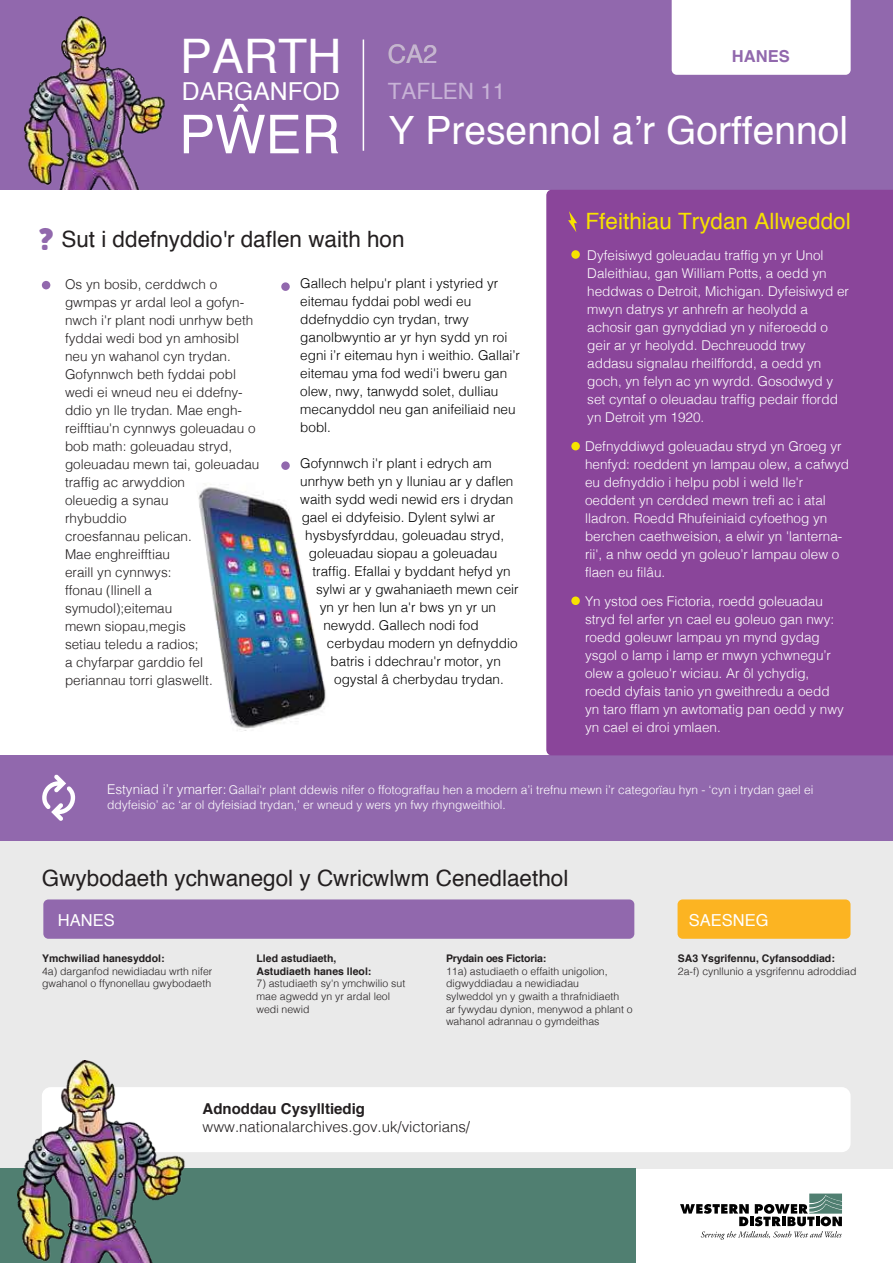
<style>
.page{position:relative;width:893px;height:1263px;background:#fff}
.page>*{position:absolute;margin:0;border:0;box-sizing:border-box;transform-origin:0 0}
.t1{font:53.7px "Helvetica";color:#fff}
.t2{font:47.7px "Helvetica";color:#fff}
.t3{font:39px "Helvetica";color:#fff}
.t4{font:25.5px "Helvetica";color:#c7b2d6}
.t5{font:24.75px "Helvetica";color:#fff}
.t6{font:22.5px "Helvetica";color:#231f20}
.t7{font:22.5px "Helvetica";color:#f7e200}
.t8{font:22.5px "Helvetica";color:#c7b2d6}
.t9{font:16.5px "Helvetica";color:#fff}
.t10{font:700 16.5px "Helvetica";color:#9168ad}
.t11{font:300 15px "Helvetica";color:#231f20}
.t12{font:700 15px "Helvetica";color:#231f20}
.t13{font:300 13.5px/18px "Helvetica";color:#fff}
.t14{font:300 13.5px/18px "Helvetica";color:#000}
.t15{font:300 13.5px/18px "Helvetica";color:#231f20}
.t16{font:300 12px/15px "Helvetica";color:#fff}
.t17{font:300 10.5px/12.6px "Helvetica";color:#231f20}
.t18{font:700 10.5px/12.6px "Helvetica";color:#231f20}
.s1{font-family:"Museo Sans Rounded";font-size:30px;color:#9168ad}
.s2{font-size:13.5px}
</style>
<div class="page">
<div style="left:0;top:755px;width:893px;height:87px;background:#9168ad"></div>
<div style="left:0;top:842px;width:893px;height:327px;background:#eaeaea"></div>
<div style="left:0;top:1169px;width:636px;height:94px;background:#507f71"></div>
<div style="left:0;top:0;width:893px;height:190px;background:#9168ad"></div>
<img style="left:24px;top:17px;width:141px;height:172px">
<hr style="left:363px;top:39px;width:1px;height:112px;background:#fff">
<div style="left:672px;top:0;width:179px;height:75px;background:#fff"></div>
<div style="left:546px;top:190px;width:347px;height:565px;background:#8a459a"></div>
<div style="left:42px;top:1087px;width:809px;height:65px;background:#fff;border-radius:9px"></div>
<img style="left:17px;top:1061px;width:176px;height:202px">
<div style="left:571px;top:250px;width:9px;height:9px;background:#f7e200;border-radius:50%"></div>
<div style="left:571px;top:442px;width:9px;height:8px;background:#f7e200;border-radius:50%"></div>
<div style="left:571px;top:596px;width:9px;height:9px;background:#f7e200;border-radius:50%"></div>
<div style="left:42px;top:281px;width:8px;height:8px;background:#9168ad;border-radius:50%"></div>
<div style="left:281px;top:282px;width:9px;height:9px;background:#9168ad;border-radius:50%"></div>
<div style="left:281px;top:461px;width:9px;height:9px;background:#9168ad;border-radius:50%"></div>
<svg style="left:42px;top:774px;width:33px;height:47px"></svg>
<svg style="left:568px;top:211px;width:9px;height:21px"></svg>
<svg style="left:680px;top:1193px;width:162px;height:46px"></svg>
<div style="left:43px;top:899px;width:591px;height:40px;background:#9168ad;border-radius:5px"></div>
<div style="left:678px;top:899px;width:172px;height:40px;background:#fcb422;border-radius:5px"></div>
<img style="left:198px;top:484px;width:128px;height:247px">
<h2 class="t2" style="left:180px;top:19px;width:163px">PARTH</h2>
<h3 class="t5" style="left:182px;top:72px;width:160px">DARGANFOD</h3>
<h3 class="t8" style="left:388px;top:74px;width:119px">TAFLEN 11</h3>
<h1 class="t1" style="left:179px;top:93px;width:162px">PŴER</h1>
<h3 class="t4" style="left:388px;top:34px;width:51px">CA2</h3>
<p class="t10" style="left:732px;top:42px;width:59px">HANES</p>
<h3 class="t3" style="left:389px;top:101px;width:461px">Y Presennol a’r Gorffennol</h3>
<h3 class="t6" style="left:39px;top:222px;width:367px"><span class="s1">?</span> Sut i ddefnyddio'r daflen waith hon</h3>
<p class="t15" style="left:65px;top:274px;width:196px">Os yn bosib, cerddwch o gwmpas yr ardal leol a gofyn&shy;nwch i'r plant nodi unrhyw beth fyddai wedi bod yn amhosibl neu yn wahanol cyn trydan.<br>Gofynnwch beth fyddai pobl wedi ei wneud neu ei ddefny&shy;ddio yn lle trydan. Mae engh&shy;reifftiau'n cynnwys goleuadau o bob math: goleuadau stryd, goleuadau mewn tai, goleuadau traffig ac arwyddion<br>oleuedig a synau<br>rhybuddio<br>croesfannau pelican.<br>Mae enghreifftiau<br>eraill yn cynnwys:<br>ffonau (llinell a symudol);eitemau<br>mewn siopau,megis<br>setiau teledu a radios;<br>a chyfarpar garddio fel periannau torri glaswellt.</p>
<p class="t14" style="left:300px;top:273px;width:221px">Gallech helpu'r plant i ystyried yr eitemau fyddai pobl wedi eu ddefnyddio cyn trydan, trwy ganolbwyntio ar yr hyn sydd yn roi egni i’r eitemau hyn i weithio. Gallai’r eitemau yma fod wedi'i bweru gan olew, nwy, tanwydd solet, dulliau mecanyddol neu gan anifeiliaid neu bobl.</p>
<p class="t14" style="left:300px;top:454px;width:193px">Gofynnwch i'r plant i edrych am</p>
<p class="t14" style="left:300px;top:472px;width:215px">unrhyw beth yn y lluniau ar y daflen</p>
<p class="t14" style="left:300px;top:490px;width:215px">waith sydd wedi newid ers i drydan</p>
<p class="t14" style="left:302px;top:508px;width:195px">gael ei ddyfeisio. Dylent sylwi ar</p>
<p class="t14" style="left:305px;top:526px;width:200px">hysbysfyrddau, goleuadau stryd,</p>
<p class="t14" style="left:309px;top:544px;width:190px">goleuadau siopau a goleuadau</p>
<p class="t14" style="left:313px;top:562px;width:200px">traffig. Efallai y byddant hefyd yn</p>
<p class="t14" style="left:316px;top:580px;width:204px">sylwi ar y gwahaniaeth mewn ceir</p>
<p class="t14" style="left:320px;top:598px;width:178px">yn yr hen lun a'r bws yn yr un</p>
<p class="t14" style="left:323px;top:616px;width:157px">newydd. Gallech nodi fod</p>
<p class="t14" style="left:327px;top:634px;width:192px">cerbydau modern yn defnyddio</p>
<p class="t14" style="left:331px;top:652px;width:172px">batris i ddechrau'r motor, yn</p>
<p class="t14" style="left:334px;top:670px;width:171px">ogystal â cherbydau trydan.</p>
<h3 class="t7" style="left:586px;top:204px;width:267px">Ffeithiau Trydan Allweddol</h3>
<p class="t13" style="left:587px;top:245px;width:263px">Dyfeisiwyd goleuadau traffig yn yr Unol Daleithiau, gan William Potts, a oedd yn heddwas o Detroit, Michigan. Dyfeisiwyd er mwyn datrys yr anhrefn ar heolydd a achosir gan gynyddiad yn y niferoedd o geir ar yr heolydd. Dechreuodd trwy addasu signalau rheilffordd, a oedd yn goch, yn felyn ac yn wyrdd. Gosodwyd y set cyntaf o oleuadau traffig pedair ffordd yn Detroit ym 1920.</p>
<p class="t13" style="left:585px;top:436px;width:266px">Defnyddiwyd goleuadau stryd yn Groeg yr henfyd: roeddent yn lampau olew, a cafwyd eu defnyddio i helpu pobl i weld lle'r oeddent yn cerdded mewn trefi ac i atal lladron. Roedd Rhufeiniaid cyfoethog yn berchen caethweision, a elwir yn 'lanterna&shy;rii', a nhw oedd yn goleuo’r lampau olew o flaen eu filâu.</p>
<p class="t13" style="left:585px;top:591px;width:260px">Yn ystod oes Fictoria, roedd goleuadau stryd fel arfer yn cael eu goleuo gan nwy: roedd goleuwr lampau yn mynd gydag ysgol o lamp i lamp er mwyn ychwnegu’r olew a goleuo'r wiciau. Ar ôl ychydig, roedd dyfais tanio yn gweithredu a oedd yn taro fflam yn awtomatig pan oedd y nwy yn cael ei droi ymlaen.</p>
<p class="t16" style="left:107px;top:782px;width:708px"><span class="s2">Estyniad i’r ymarfer:</span> Gallai'r plant ddewis nifer o ffotograffau hen a modern a’i trefnu mewn i’r categorïau hyn - ‘cyn i trydan gael ei ddyfeisio’ ac ‘ar ol dyfeisiad trydan,’ er wneud y wers yn fwy rhyngweithiol.</p>
<h3 class="t6" style="left:42px;top:861px;width:528px">Gwybodaeth ychwanegol y Cwricwlwm Cenedlaethol</h3>
<p class="t9" style="left:58px;top:907px;width:58px">HANES</p>
<p class="t18" style="left:42px;top:952px;width:124px">Ymchwiliad hanesyddol:</p>
<p class="t17" style="left:42px;top:964px;width:172px">4a) darganfod newidiadau wrth nifer gwahanol o ffynonellau gwybodaeth</p>
<p class="t18" style="left:257px;top:952px;width:116px">Lled astudiaeth,<br>Astudiaeth hanes lleol:</p>
<p class="t17" style="left:257px;top:976px;width:150px">7) astudiaeth sy'n ymchwilio sut mae agwedd yn yr ardal leol wedi newid</p>
<p class="t18" style="left:446px;top:952px;width:102px">Prydain oes Fictoria:</p>
<p class="t17" style="left:446px;top:964px;width:188px">11a) astudiaeth o effaith unigolion, digwyddiadau a newidiadau<br>sylweddol yn y gwaith a thrafnidiaeth<br>ar fywydau dynion, menywod a phlant o wahanol adrannau o gymdeithas</p>
<p class="t12" style="left:202px;top:1096px;width:164px">Adnoddau Cysylltiedig</p>
<p class="t11" style="left:202px;top:1113px;width:269px">www.nationalarchives.gov.uk/victorians/</p>
<p class="t9" style="left:689px;top:907px;width:81px">SAESNEG</p>
<p class="t18" style="left:678px;top:952px;width:158px">SA3 Ysgrifennu, Cyfansoddiad:</p>
<p class="t17" style="left:678px;top:964px;width:180px">2a-f) cynllunio a ysgrifennu adroddiad</p>
</div>
